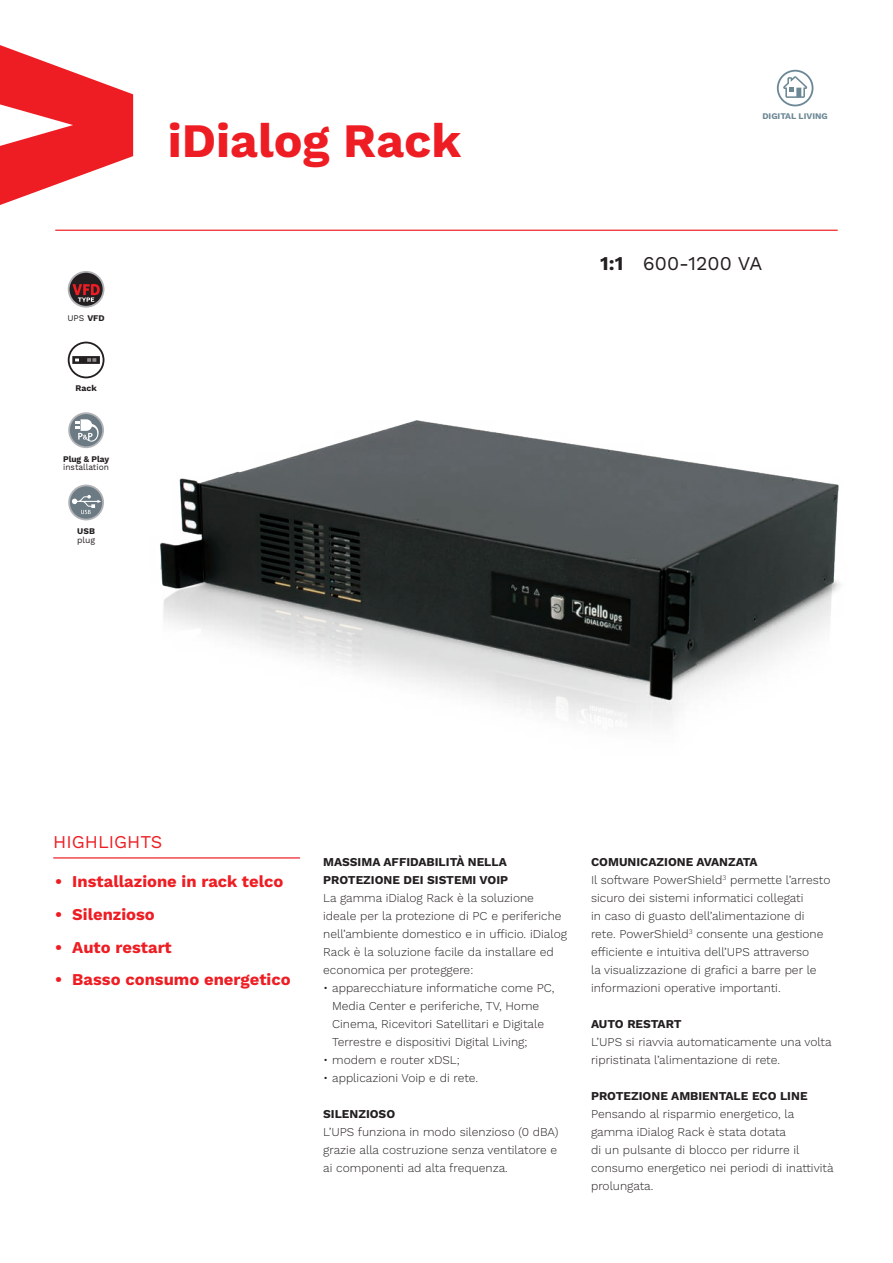
<style>
.page{position:relative;width:893px;height:1263px;background:#fff}
.page>*{position:absolute;margin:0;border:0;box-sizing:border-box;transform-origin:0 0}
.t1{font:700 48px "Work Sans";color:#ee1d23}
.t2{font:19.5px "Work Sans";color:#231f20}
.t3{font:18px "Work Sans";color:#ee1d23}
.t4{font:700 16.5px "Work Sans";color:#ee1d23}
.t5{font:300 12px/18px "Work Sans";color:#231f20}
.t6{font:700 12px/18px "Work Sans";color:#231f20}
.t7{font:8.7px/8.7px "Work Sans";color:#231f20}
.t8{font:700 8.7px "Work Sans";color:#6c8895}
.t9{font:700 8.7px "Work Sans";color:#231f20}
.s1{font-weight:700}
</style>
<div class="page">
<svg style="left:0;top:45px;width:133px;height:160px"></svg>
<hr style="left:55px;top:230px;width:783px;height:1px;background:#ee1d23">
<hr style="left:53px;top:857px;width:247px;height:1px;background:#ee1d23">
<svg style="left:777px;top:70px;width:36px;height:36px"></svg>
<div style="left:779px;top:72px;width:33px;height:33px;background:#fff;border-radius:50%"></div>
<svg style="left:783px;top:76px;width:24px;height:22px"></svg>
<img style="left:160px;top:421px;width:680px;height:302px">
<svg style="left:68px;top:271px;width:36px;height:37px"></svg>
<div style="left:70px;top:273px;width:33px;height:33px;background:#231f20;border-radius:50%"></div>
<svg style="left:72px;top:284px;width:28px;height:18px"></svg>
<svg style="left:68px;top:342px;width:36px;height:36px"></svg>
<svg style="left:68px;top:412px;width:36px;height:36px"></svg>
<div style="left:70px;top:414px;width:32px;height:32px;background:#6b7a83;border-radius:50%"></div>
<svg style="left:76px;top:419px;width:23px;height:23px"></svg>
<svg style="left:68px;top:485px;width:36px;height:35px"></svg>
<div style="left:70px;top:486px;width:32px;height:33px;background:#6b7a83;border-radius:50%"></div>
<svg style="left:72px;top:495px;width:29px;height:19px"></svg>
<p class="t7" style="left:67px;top:314px;width:39px">UPS <span class="s1">VFD</span></p>
<p class="t9" style="left:76px;top:383px;width:23px">Rack</p>
<p class="t7" style="left:63px;top:455px;width:48px"><span class="s1">Plug &amp; Play </span>installation</p>
<p class="t7" style="left:77px;top:527px;width:20px"><span class="s1">USB </span>plug</p>
<p class="t1" style="left:168px;top:113px;width:295px">iDialog Rack</p>
<p class="t8" style="left:762px;top:111px;width:67px">DIGITAL LIVING</p>
<p class="t2" style="left:600px;top:252px;width:163px"><span class="s1">1:1</span> 600-1200 VA</p>
<h3 class="t3" style="left:53px;top:831px;width:110px">HIGHLIGHTS</h3>
<p class="t4" style="left:55px;top:872px;width:230px">• Installazione in rack telco</p>
<p class="t4" style="left:55px;top:905px;width:101px">• Silenzioso</p>
<p class="t4" style="left:55px;top:937px;width:118px">• Auto restart</p>
<p class="t4" style="left:55px;top:970px;width:237px">• Basso consumo energetico</p>
<p class="t6" style="left:323px;top:853px;width:187px">MASSIMA AFFIDABILITÀ NELLA<br>PROTEZIONE DEI SISTEMI VOIP</p>
<p class="t5" style="left:323px;top:889px;width:245px">La gamma iDialog Rack è la soluzione ideale per la protezione di PC e periferiche nell’ambiente domestico e in ufficio. iDialog Rack è la soluzione facile da installare ed economica per proteggere:</p>
<p class="t5" style="left:332px;top:979px;width:224px;text-indent:-9px">• apparecchiature informatiche come PC, Media Center e periferiche, TV, Home Cinema, Ricevitori Satellitari e Digitale Terrestre e dispositivi Digital Living;</p>
<p class="t5" style="left:323px;top:1051px;width:138px">• modem e router xDSL;</p>
<p class="t5" style="left:323px;top:1069px;width:156px">• applicazioni Voip e di rete.</p>
<p class="t6" style="left:323px;top:1105px;width:73px">SILENZIOSO</p>
<p class="t5" style="left:323px;top:1123px;width:237px;text-align:justify">L’UPS funziona in modo silenzioso (0 dBA) grazie alla costruzione senza ventilatore e ai componenti ad alta frequenza.</p>
<p class="t6" style="left:591px;top:853px;width:168px">COMUNICAZIONE AVANZATA</p>
<p class="t5" style="left:591px;top:871px;width:241px">Il software PowerShield<sup>3</sup> permette l’arresto sicuro dei sistemi informatici collegati<br>in caso di guasto dell’alimentazione di rete. PowerShield<sup>3</sup> consente una gestione efficiente e intuitiva dell’UPS attraverso<br>la visualizzazione di grafici a barre per le informazioni operative importanti.</p>
<p class="t6" style="left:591px;top:1015px;width:92px">AUTO RESTART</p>
<p class="t5" style="left:591px;top:1033px;width:242px">L’UPS si riavvia automaticamente una volta ripristinata l’alimentazione di rete.</p>
<p class="t6" style="left:591px;top:1087px;width:218px">PROTEZIONE AMBIENTALE ECO LINE</p>
<p class="t5" style="left:591px;top:1105px;width:244px">Pensando al risparmio energetico, la gamma iDialog Rack è stata dotata<br>di un pulsante di blocco per ridurre il consumo energetico nei periodi di inattività prolungata.</p>
</div>
